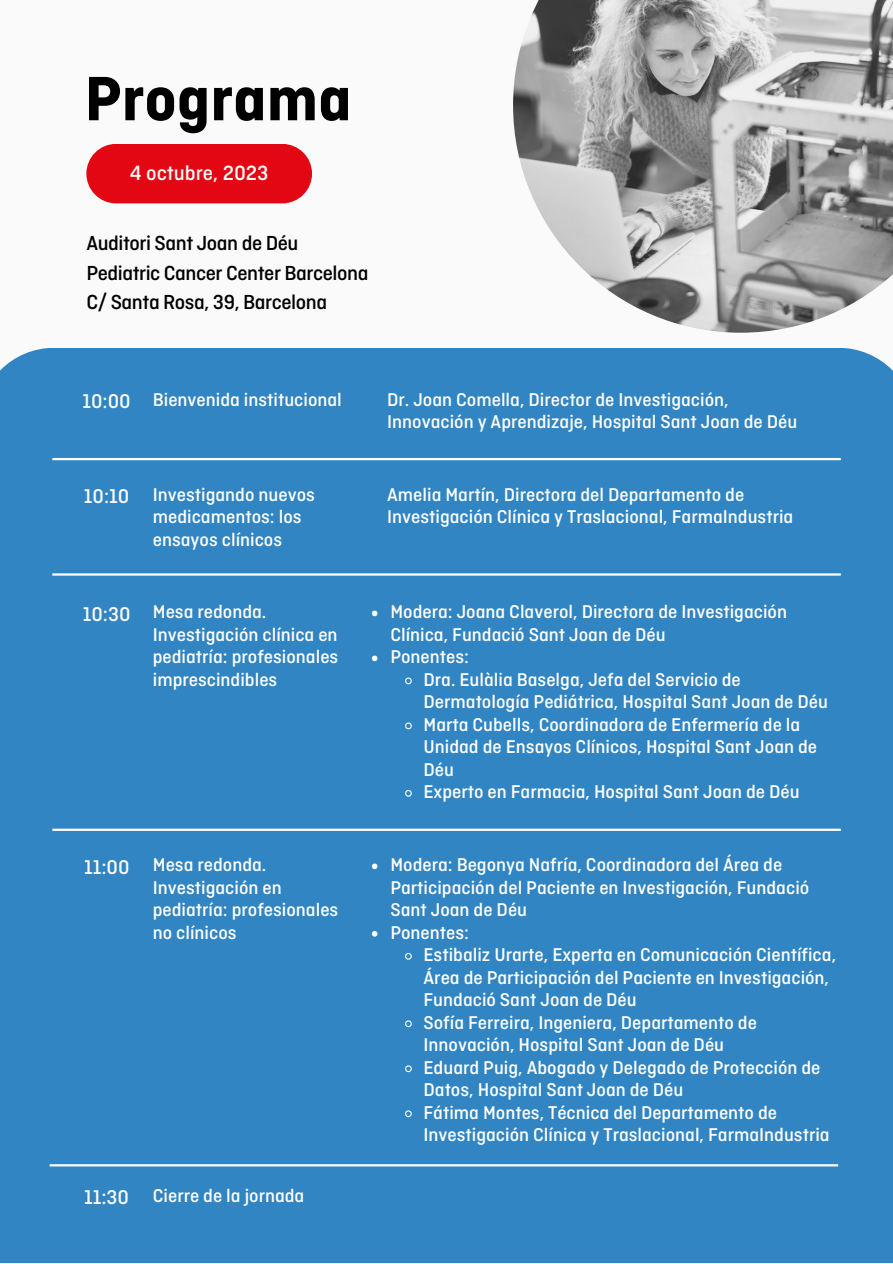
<style>
.page{position:relative;width:893px;height:1264px;background:#fff}
.page>*{position:absolute;margin:0;border:0;box-sizing:border-box;transform-origin:0 0}
.t1{font:700 66px "Ciutadella";color:#000}
.t2{font:500 21.6px "Ciutadella";color:#fafafa}
.t3{font:500 21.45px "Ciutadella";letter-spacing:-.02em;color:#000}
.t4{font:500 21px "Ciutadella";color:#fafafa}
.t5{font:500 19.5px/22.5px "Ciutadella";color:#fff}
</style>
<div class="page">
<div style="left:0;top:0;width:892px;height:1262px;background:#fafafa"></div>
<div style="left:0;top:348px;width:892px;height:914px;background:#3185c2"></div>
<div style="left:86px;top:144px;width:226px;height:59px;background:#e30613;border-radius:30px"></div>
<hr style="left:52px;top:458px;width:788px;height:2px;background:#fff">
<img style="left:513px;top:0;width:379px;height:333px">
<svg style="left:372px;top:863px;width:5px;height:6px"></svg>
<svg style="left:372px;top:931px;width:5px;height:5px"></svg>
<svg style="left:404px;top:952px;width:8px;height:8px"></svg>
<svg style="left:404px;top:1019px;width:8px;height:8px"></svg>
<svg style="left:404px;top:1064px;width:8px;height:8px"></svg>
<svg style="left:404px;top:1109px;width:8px;height:8px"></svg>
<svg style="left:372px;top:610px;width:5px;height:6px"></svg>
<svg style="left:372px;top:655px;width:5px;height:6px"></svg>
<svg style="left:404px;top:676px;width:8px;height:9px"></svg>
<svg style="left:404px;top:721px;width:8px;height:9px"></svg>
<svg style="left:404px;top:789px;width:8px;height:8px"></svg>
<hr style="left:52px;top:573px;width:788px;height:2px;background:#fff">
<hr style="left:52px;top:828px;width:788px;height:3px;background:#fff">
<hr style="left:50px;top:1164px;width:788px;height:2px;background:#fff">
<p class="t1" style="left:84px;top:64px;width:269px">Programa</p>
<p class="t2" style="left:130px;top:161px;width:140px">4 octubre, 2023</p>
<p class="t3" style="left:86px;top:232px;width:213px">Auditori Sant Joan de Déu</p>
<p class="t3" style="left:86px;top:261px;width:283px">Pediatric Cancer Center Barcelona</p>
<p class="t3" style="left:86px;top:291px;width:242px">C/ Santa Rosa, 39, Barcelona</p>
<p class="t4" style="left:82px;top:390px;width:50px">10:00</p>
<p class="t5" style="left:153px;top:390px;width:190px">Bienvenida institucional</p>
<p class="t5" style="left:387px;top:390px;width:411px">Dr. Joan Comella, Director de Investigación,<br>Innovación y Aprendizaje, Hospital Sant Joan de Déu</p>
<p class="t4" style="left:84px;top:485px;width:47px">10:10</p>
<p class="t5" style="left:153px;top:484px;width:163px">Investigando nuevos medicamentos: los ensayos clínicos</p>
<p class="t5" style="left:387px;top:484px;width:407px">Amelia Martín, Directora del Departamento de<br>Investigación Clínica y Traslacional, FarmaIndustria</p>
<p class="t4" style="left:83px;top:603px;width:49px">10:30</p>
<p class="t5" style="left:153px;top:602px;width:187px">Mesa redonda.<br>Investigación clínica en pediatría: profesionales imprescindibles</p>
<p class="t5" style="left:390px;top:602px;width:398px">Modera: Joana Claverol, Directora de Investigación<br>Clínica, Fundació Sant Joan de Déu</p>
<p class="t5" style="left:390px;top:647px;width:80px">Ponentes:</p>
<p class="t5" style="left:423px;top:670px;width:406px">Dra. Eulàlia Baselga, Jefa del Servicio de<br>Dermatología Pediátrica, Hospital Sant Joan de Déu</p>
<p class="t5" style="left:423px;top:714px;width:395px">Marta Cubells, Coordinadora de Enfermería de la<br>Unidad de Ensayos Clínicos, Hospital Sant Joan de<br>Déu</p>
<p class="t5" style="left:423px;top:782px;width:377px">Experto en Farmacia, Hospital Sant Joan de Déu</p>
<p class="t4" style="left:84px;top:855px;width:47px">11:00</p>
<p class="t5" style="left:153px;top:855px;width:187px">Mesa redonda.<br>Investigación en pediatría: profesionales no clínicos</p>
<p class="t5" style="left:390px;top:855px;width:420px">Modera: Begonya Nafría, Coordinadora del Área de<br>Participación del Paciente en Investigación, Fundació<br>Sant Joan de Déu</p>
<p class="t5" style="left:390px;top:922px;width:80px">Ponentes:</p>
<p class="t5" style="left:423px;top:945px;width:414px">Estibaliz Urarte, Experta en Comunicación Científica,<br>Área de Participación del Paciente en Investigación,<br>Fundació Sant Joan de Déu</p>
<p class="t5" style="left:423px;top:1012px;width:335px">Sofía Ferreira, Ingeniera, Departamento de<br>Innovación, Hospital Sant Joan de Déu</p>
<p class="t5" style="left:423px;top:1057px;width:398px">Eduard Puig, Abogado y Delegado de Protección de<br>Datos, Hospital Sant Joan de Déu</p>
<p class="t5" style="left:423px;top:1102px;width:407px">Fátima Montes, Técnica del Departamento de<br>Investigación Clínica y Traslacional, FarmaIndustria</p>
<p class="t4" style="left:84px;top:1185px;width:47px">11:30</p>
<p class="t5" style="left:153px;top:1185px;width:153px">Cierre de la jornada</p>
</div>
